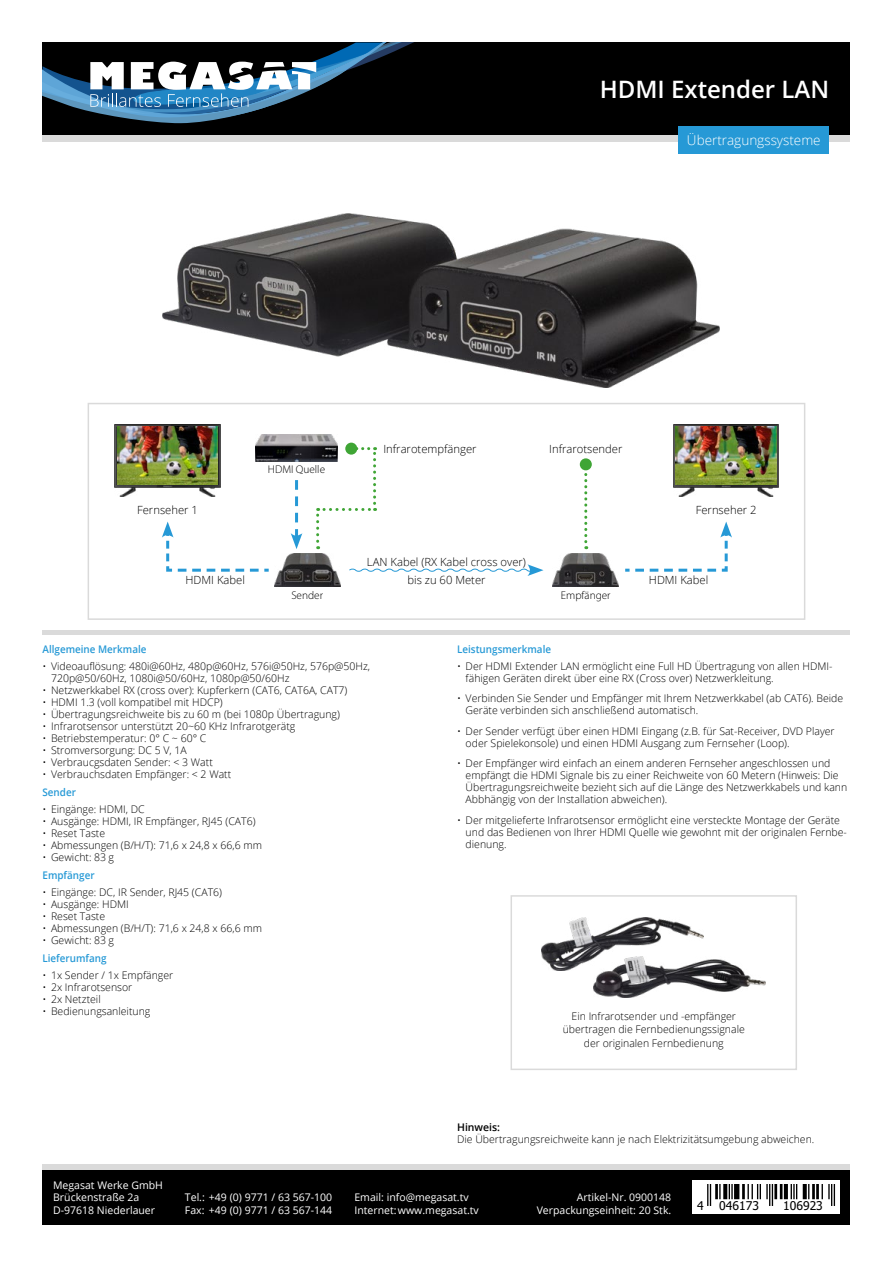
<style>
.page{position:relative;width:893px;height:1263px;background:#fff}
.page>*{position:absolute;margin:0;border:0;box-sizing:border-box;transform-origin:0 0}
.t1{font:600 24px "Open Sans";color:#fff}
.t2{font:300 13.5px "Open Sans";color:#fff}
.t3{font:12.15px "Tahoma";color:#000}
.t4{font:300 11.25px "Open Sans";color:#000}
.t5{font:300 11.25px "Myriad Pro";color:#000}
.t6{font:300 10.5px/12px "Open Sans";color:#000}
.t7{font:10.5px/12.6px "Open Sans";color:#fff}
.t8{font:600 10.5px "Open Sans";color:#2699d6;scale:.94 1}
.t9{font:600 10.5px "Open Sans";color:#000}
</style>
<div class="page">
<div style="left:43px;top:43px;width:807px;height:92px;background:#000"></div>
<div style="left:43px;top:135px;width:807px;height:7px;background:#dadada"></div>
<div style="left:43px;top:1164px;width:807px;height:6px;background:#dadada"></div>
<div style="left:43px;top:630px;width:807px;height:5px;background:#dadada"></div>
<div style="left:43px;top:1170px;width:807px;height:54px;background:#000"></div>
<svg style="left:43px;top:43px;width:369px;height:80px"></svg>
<div style="left:692px;top:1181px;width:148px;height:33px;background:#fff"></div>
<svg style="left:711px;top:1184px;width:111px;height:22px"></svg>
<svg style="left:707px;top:1184px;width:4px;height:22px"></svg>
<hr style="left:715px;top:1184px;width:3px;height:15px;background:#000">
<svg style="left:719px;top:1184px;width:2px;height:15px"></svg>
<svg style="left:723px;top:1184px;width:4px;height:15px"></svg>
<svg style="left:729px;top:1184px;width:4px;height:15px"></svg>
<div style="left:734px;top:1184px;width:5px;height:15px;background:#000"></div>
<hr style="left:742px;top:1184px;width:3px;height:15px;background:#000">
<svg style="left:747px;top:1184px;width:26px;height:22px"></svg>
<hr style="left:774px;top:1184px;width:3px;height:15px;background:#000">
<svg style="left:780px;top:1184px;width:2px;height:15px"></svg>
<svg style="left:784px;top:1184px;width:4px;height:15px"></svg>
<svg style="left:791px;top:1184px;width:6px;height:15px"></svg>
<svg style="left:803px;top:1184px;width:4px;height:15px"></svg>
<svg style="left:808px;top:1184px;width:1px;height:15px"></svg>
<hr style="left:812px;top:1184px;width:3px;height:15px;background:#000">
<hr style="left:816px;top:1184px;width:3px;height:15px;background:#000">
<svg style="left:822px;top:1184px;width:13px;height:22px"></svg>
<div style="left:678px;top:126px;width:151px;height:27px;background:#2699d6"></div>
<div style="left:510px;top:895px;width:287px;height:175px;border:2px solid #dadada"></div>
<img style="left:162px;top:213px;width:558px;height:174px">
<img style="left:553px;top:553px;width:66px;height:34px">
<img style="left:274px;top:553px;width:66px;height:34px">
<div style="left:88px;top:403px;width:717px;height:217px;border:2px solid #dadada"></div>
<svg style="left:349px;top:564px;width:194px;height:12px"></svg>
<svg style="left:291px;top:480px;width:11px;height:69px"></svg>
<svg style="left:316px;top:447px;width:60px;height:102px"></svg>
<div style="left:345px;top:443px;width:12px;height:12px;background:#3fa535;border-radius:50%"></div>
<svg style="left:625px;top:521px;width:107px;height:51px"></svg>
<svg style="left:162px;top:521px;width:107px;height:51px"></svg>
<img style="left:255px;top:435px;width:83px;height:26px">
<svg style="left:584px;top:470px;width:3px;height:79px"></svg>
<div style="left:580px;top:458px;width:12px;height:12px;background:#3fa535;border-radius:50%"></div>
<img style="left:115px;top:424px;width:105px;height:72px">
<img style="left:117px;top:427px;width:101px;height:57px">
<img style="left:673px;top:424px;width:106px;height:72px">
<img style="left:676px;top:427px;width:101px;height:57px">
<img style="left:542px;top:918px;width:161px;height:53px">
<img style="left:593px;top:956px;width:173px;height:42px">
<h1 class="t1" style="left:600px;top:73px;width:231px">HDMI Extender LAN</h1>
<p class="t2" style="left:687px;top:131px;width:135px">Übertragungssysteme</p>
<p class="t5" style="left:268px;top:462px;width:59px">HDMI Quelle</p>
<p class="t4" style="left:383px;top:441px;width:95px">Infrarotempfänger</p>
<p class="t4" style="left:549px;top:441px;width:75px">Infrarotsender</p>
<p class="t4" style="left:137px;top:502px;width:62px">Fernseher 1</p>
<p class="t4" style="left:696px;top:502px;width:62px">Fernseher 2</p>
<p class="t4" style="left:367px;top:554px;width:161px">LAN Kabel (RX Kabel cross over)</p>
<p class="t4" style="left:186px;top:572px;width:61px">HDMI Kabel</p>
<p class="t4" style="left:649px;top:572px;width:61px">HDMI Kabel</p>
<p class="t4" style="left:407px;top:572px;width:80px">bis zu 60 Meter</p>
<p class="t5" style="left:291px;top:588px;width:33px">Sender</p>
<p class="t5" style="left:561px;top:588px;width:51px">Empfänger</p>
<p class="t8" style="left:43px;top:642px;width:112px">Allgemeine Merkmale</p>
<p class="t6" style="left:51px;top:660px;width:321px;text-indent:-9px">• Videoauflösung: 480i@60Hz, 480p@60Hz, 576i@50Hz, 576p@50Hz,<br>720p@50/60Hz, 1080i@50/60Hz, 1080p@50/60Hz</p>
<p class="t6" style="left:43px;top:684px;width:306px">• Netzwerkkabel RX (cross over): Kupferkern (CAT6, CAT6A, CAT7)</p>
<p class="t6" style="left:43px;top:696px;width:182px">• HDMI 1.3 (voll kompatibel mit HDCP)</p>
<p class="t6" style="left:43px;top:708px;width:299px">• Übertragungsreichweite bis zu 60 m (bei 1080p Übertragung)</p>
<p class="t6" style="left:43px;top:720px;width:254px">• Infrarotsensor unterstützt 20~60 KHz Infrarotgerätg</p>
<p class="t6" style="left:43px;top:732px;width:165px">• Betriebstemperatur: 0° C ~ 60° C</p>
<p class="t6" style="left:43px;top:744px;width:146px">• Stromversorgung: DC 5 V, 1A</p>
<p class="t6" style="left:43px;top:756px;width:172px">• Verbraucgsdaten Sender: &lt; 3 Watt</p>
<p class="t6" style="left:43px;top:768px;width:190px">• Verbrauchsdaten Empfänger: &lt; 2 Watt</p>
<p class="t8" style="left:43px;top:785px;width:37px">Sender</p>
<p class="t6" style="left:43px;top:802px;width:104px">• Eingänge: HDMI, DC</p>
<p class="t6" style="left:43px;top:814px;width:215px">• Ausgänge: HDMI, IR Empfänger, RJ45 (CAT6)</p>
<p class="t6" style="left:43px;top:826px;width:64px">• Reset Taste</p>
<p class="t6" style="left:43px;top:838px;width:221px">• Abmessungen (B/H/T): 71,6 x 24,8 x 66,6 mm</p>
<p class="t6" style="left:43px;top:850px;width:73px">• Gewicht: 83 g</p>
<p class="t8" style="left:43px;top:868px;width:57px">Empfänger</p>
<p class="t6" style="left:43px;top:885px;width:181px">• Eingänge: DC, IR Sender, RJ45 (CAT6)</p>
<p class="t6" style="left:43px;top:897px;width:88px">• Ausgänge: HDMI</p>
<p class="t6" style="left:43px;top:909px;width:64px">• Reset Taste</p>
<p class="t6" style="left:43px;top:921px;width:221px">• Abmessungen (B/H/T): 71,6 x 24,8 x 66,6 mm</p>
<p class="t6" style="left:43px;top:933px;width:73px">• Gewicht: 83 g</p>
<p class="t8" style="left:43px;top:951px;width:70px">Lieferumfang</p>
<p class="t6" style="left:43px;top:968px;width:132px">• 1x Sender / 1x Empfänger</p>
<p class="t6" style="left:43px;top:980px;width:91px">• 2x Infrarotsensor</p>
<p class="t6" style="left:43px;top:992px;width:60px">• 2x Netzteil</p>
<p class="t6" style="left:43px;top:1004px;width:109px">• Bedienungsanleitung</p>
<p class="t8" style="left:457px;top:642px;width:102px">Leistungsmerkmale</p>
<p class="t6" style="left:466px;top:660px;width:368px;text-indent:-9px">• Der HDMI Extender LAN ermöglicht eine Full HD Übertragung von allen HDMI&shy;fähigen Geräten direkt über eine RX (Cross over) Netzwerkleitung.</p>
<p class="t6" style="left:466px;top:692px;width:379px;text-indent:-9px">• Verbinden Sie Sender und Empfänger mit Ihrem Netzwerkkabel (ab CAT6). Beide<br>Geräte verbinden sich anschließend automatisch.</p>
<p class="t6" style="left:466px;top:725px;width:371px;text-indent:-9px">• Der Sender verfügt über einen HDMI Eingang (z.B. für Sat-Receiver, DVD Player oder Spielekonsole) und einen HDMI Ausgang zum Fernseher (Loop).</p>
<p class="t6" style="left:466px;top:757px;width:383px;text-indent:-9px">• Der Empfänger wird einfach an einem anderen Fernseher angeschlossen und empfängt die HDMI Signale bis zu einer Reichweite von 60 Metern (Hinweis: Die Übertragungsreichweite bezieht sich auf die Länge des Netzwerkkabels und kann Abbhängig von der Installation abweichen).</p>
<p class="t6" style="left:466px;top:814px;width:383px;text-indent:-9px">• Der mitgelieferte Infrarotsensor ermöglicht eine versteckte Montage der Geräte und das Bedienen von Ihrer HDMI Quelle wie gewohnt mit der originalen Fernbe&shy;dienung.</p>
<p class="t6" style="left:563px;top:1009px;width:184px;line-height:13.5px;text-align:center">Ein Infrarotsender und -empfänger übertragen die Fernbedienungssignale der originalen Fernbedienung</p>
<p class="t9" style="left:457px;top:1120px;width:45px">Hinweis:</p>
<p class="t6" style="left:457px;top:1132px;width:359px">Die Übertragungsreichweite kann je nach Elektrizitätsumgebung abweichen.</p>
<p class="t7" style="left:53px;top:1178px;width:111px">Megasat Werke GmbH<br>Brückenstraße 2a<br>D-97618 Niederlauer</p>
<p class="t7" style="left:185px;top:1191px;width:149px">Tel.: +49 (0) 9771 / 63 567-100<br>Fax: +49 (0) 9771 / 63 567-144</p>
<p class="t7" style="left:354px;top:1191px;width:126px">Email: info@megasat.tv<br>Internet:www.megasat.tv</p>
<p class="t7" style="left:577px;top:1191px;width:96px">Artikel-Nr. 0900148</p>
<p class="t7" style="left:537px;top:1203px;width:136px">Verpackungseinheit: 20 Stk.</p>
<p class="t3" style="left:697px;top:1197px;width:8px">4</p>
<p class="t3" style="left:719px;top:1197px;width:41px">046173</p>
<p class="t3" style="left:783px;top:1197px;width:41px">106923</p>
</div>
